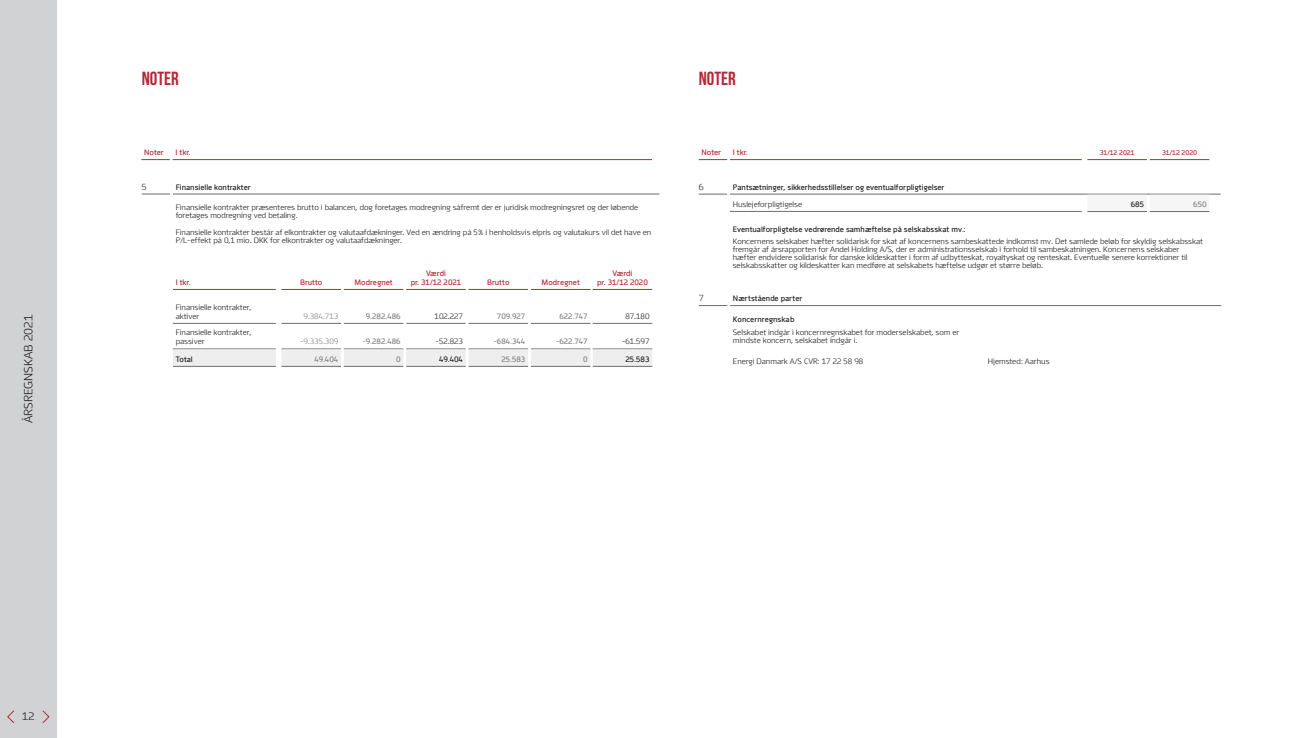
<style>
.page{position:relative;width:1304px;height:738px;background:#fff}
.page>*{position:absolute;margin:0;border:0;box-sizing:border-box;transform-origin:0 0}
.ED18_basic_text{font:19px "Bebas Neue";color:#b72837}
.t1{font:300 12px "Energi";color:#231f20}
.t2{font:300 11px "Energi";color:#231f20}
.ED15_-_Noter_NR{font:300 9px "Energi";color:#231f20}
.ED15_-_Basic_txt{font:300 8px/8px "Energi";color:#231f20}
.ED15_-_Basic_txt_lin{font:700 8px "Energi";color:#231f20}
.ED15_-_Basic_txt_lin-2{font:300 8px/9px "Energi";color:#231f20}
.ED15_-_top_centreret{font:700 8px/9px "Energi";color:#b72837;text-align:center}
.ED15_-_Basic_txt_fed{font:700 8px "Energi";color:#231f20}
.ED15_-_Basic_tal_grå{font:700 8px "Energi";color:#808285}
.ED15_-_Basic_tal{font:300 8px "Energi";color:#231f20}
.ED15_-_top_venstre{font:700 8px "Energi";color:#b72837}
.ED15_-_Basic_tal_grå-2{font:300 8px "Energi";color:#808285}
.ED15_-_Resultat_tal{font:700 8px "Energi";color:#808285}
.ED15_-_Basic_txt-2{font:700 8px "Energi";color:#231f20}
.ED15_-_Resultat_tal-2{font:700 8px "Energi";color:#231f20}
.ED15_-_Resultat_teks{font:700 8px "Energi";color:#231f20}
.ED15_-_top_centreret-2{font:700 7px "Energi";color:#b72837}
</style>
<div class="page">
<svg style="left:699px;top:305px;width:28px;height:1px"></svg>
<hr style="left:730px;top:305px;width:491px;height:1px;background:#6c6d70">
<svg style="left:699px;top:159px;width:28px;height:1px"></svg>
<hr style="left:730px;top:159px;width:352px;height:1px;background:#b72837">
<hr style="left:1087px;top:159px;width:60px;height:1px;background:#b72837">
<hr style="left:1150px;top:159px;width:59px;height:1px;background:#b72837">
<svg style="left:699px;top:194px;width:28px;height:1px"></svg>
<hr style="left:730px;top:194px;width:491px;height:1px;background:#6c6d70">
<hr style="left:730px;top:211px;width:352px;height:1px;background:#6c6d70">
<div style="left:1087px;top:194px;width:60px;height:17px;background:#f6f6f7"></div>
<hr style="left:1087px;top:211px;width:60px;height:1px;background:#6c6d70">
<div style="left:1150px;top:194px;width:59px;height:17px;background:#f6f6f7"></div>
<hr style="left:1150px;top:211px;width:59px;height:1px;background:#6c6d70">
<svg style="left:142px;top:194px;width:28px;height:1px"></svg>
<hr style="left:173px;top:194px;width:487px;height:1px;background:#6c6d70">
<hr style="left:173px;top:289px;width:103px;height:1px;background:#b72837">
<hr style="left:281px;top:289px;width:60px;height:1px;background:#b72837">
<hr style="left:344px;top:289px;width:59px;height:1px;background:#b72837">
<hr style="left:406px;top:289px;width:60px;height:1px;background:#b72837">
<hr style="left:469px;top:289px;width:59px;height:1px;background:#b72837">
<hr style="left:531px;top:289px;width:59px;height:1px;background:#b72837">
<hr style="left:593px;top:289px;width:59px;height:1px;background:#b72837">
<hr style="left:173px;top:323px;width:103px;height:1px;background:#6c6d70">
<hr style="left:281px;top:323px;width:60px;height:1px;background:#6c6d70">
<hr style="left:344px;top:323px;width:59px;height:1px;background:#6c6d70">
<hr style="left:406px;top:323px;width:60px;height:1px;background:#6c6d70">
<hr style="left:469px;top:323px;width:59px;height:1px;background:#6c6d70">
<hr style="left:531px;top:323px;width:59px;height:1px;background:#6c6d70">
<hr style="left:593px;top:323px;width:59px;height:1px;background:#6c6d70">
<hr style="left:173px;top:348px;width:103px;height:1px;background:#6c6d70">
<hr style="left:281px;top:348px;width:60px;height:1px;background:#6c6d70">
<hr style="left:344px;top:348px;width:59px;height:1px;background:#6c6d70">
<hr style="left:406px;top:348px;width:60px;height:1px;background:#6c6d70">
<hr style="left:469px;top:348px;width:59px;height:1px;background:#6c6d70">
<hr style="left:531px;top:348px;width:59px;height:1px;background:#6c6d70">
<hr style="left:593px;top:348px;width:59px;height:1px;background:#6c6d70">
<div style="left:173px;top:349px;width:103px;height:17px;background:#eeeeef"></div>
<hr style="left:173px;top:366px;width:103px;height:1px;background:#6c6d70">
<div style="left:281px;top:349px;width:60px;height:17px;background:#eeeeef"></div>
<hr style="left:281px;top:366px;width:60px;height:1px;background:#6c6d70">
<div style="left:344px;top:349px;width:59px;height:17px;background:#eeeeef"></div>
<hr style="left:344px;top:366px;width:59px;height:1px;background:#6c6d70">
<div style="left:406px;top:349px;width:60px;height:17px;background:#eeeeef"></div>
<hr style="left:406px;top:366px;width:60px;height:1px;background:#6c6d70">
<div style="left:469px;top:349px;width:59px;height:17px;background:#eeeeef"></div>
<hr style="left:469px;top:366px;width:59px;height:1px;background:#6c6d70">
<div style="left:531px;top:349px;width:59px;height:17px;background:#eeeeef"></div>
<hr style="left:531px;top:366px;width:59px;height:1px;background:#6c6d70">
<div style="left:593px;top:349px;width:59px;height:17px;background:#eeeeef"></div>
<hr style="left:593px;top:366px;width:59px;height:1px;background:#6c6d70">
<svg style="left:141px;top:159px;width:29px;height:1px"></svg>
<hr style="left:173px;top:159px;width:479px;height:1px;background:#b72837">
<div style="left:0;top:0;width:57px;height:737px;background:#d1d2d4"></div>
<svg style="left:7px;top:710px;width:7px;height:13px"></svg>
<svg style="left:42px;top:710px;width:8px;height:13px"></svg>
<h2 class="t1" style="left:22px;top:423px;width:110px;rotate:-90deg">ÅRSREGNSKAB 2021</h2>
<p class="ED18_basic_text" style="left:142px;top:68px;width:39px">NOTER</p>
<p class="ED15_-_top_venstre" style="left:144px;top:147px;width:21px">Noter</p>
<p class="ED15_-_top_venstre" style="left:175px;top:147px;width:17px">I tkr.</p>
<p class="ED15_-_Noter_NR" style="left:142px;top:181px;width:6px">5</p>
<p class="ED15_-_Basic_txt_lin" style="left:176px;top:182px;width:76px">Finansielle kontrakter</p>
<p class="ED15_-_Basic_txt" style="left:176px;top:204px;width:464px">Finansielle kontrakter præsenteres brutto i balancen, dog foretages modregning såfremt der er juridisk modregningsret og der løbende foretages modregning ved betaling.</p>
<p class="ED15_-_Basic_txt" style="left:176px;top:228px;width:477px">Finansielle kontrakter består af elkontrakter og valutaafdækninger. Ved en ændring på 5% i henholdsvis elpris og valutakurs vil det have en<br>P/L-effekt på 0,1 mio. DKK for elkontrakter og valutaafdækninger.</p>
<p class="ED15_-_top_venstre" style="left:176px;top:277px;width:17px">I tkr.</p>
<p class="ED15_-_top_centreret" style="left:300px;top:277px;width:24px">Brutto</p>
<p class="ED15_-_top_centreret" style="left:354px;top:277px;width:40px">Modregnet</p>
<p class="ED15_-_top_centreret" style="left:411px;top:268px;width:52px">Værdi<br>pr. 31/12 2021</p>
<p class="ED15_-_top_centreret" style="left:487px;top:277px;width:24px">Brutto</p>
<p class="ED15_-_top_centreret" style="left:542px;top:277px;width:40px">Modregnet</p>
<p class="ED15_-_top_centreret" style="left:597px;top:268px;width:52px">Værdi<br>pr. 31/12 2020</p>
<p class="ED15_-_Basic_txt_lin-2" style="left:176px;top:302px;width:77px">Finansielle kontrakter, aktiver</p>
<p class="ED15_-_Basic_tal_grå-2" style="left:304px;top:311px;width:36px">9.384.713</p>
<p class="ED15_-_Basic_tal_grå" style="left:366px;top:311px;width:36px">9.282.486</p>
<p class="ED15_-_Basic_tal" style="left:435px;top:311px;width:30px">102.227</p>
<p class="ED15_-_Basic_tal_grå" style="left:497px;top:311px;width:30px">709.927</p>
<p class="ED15_-_Basic_tal_grå" style="left:559px;top:311px;width:30px">622.747</p>
<p class="ED15_-_Basic_tal" style="left:626px;top:311px;width:25px">87.180</p>
<p class="ED15_-_Basic_txt_lin-2" style="left:176px;top:328px;width:77px">Finansielle kontrakter, passiver</p>
<p class="ED15_-_Basic_tal_grå-2" style="left:300px;top:337px;width:40px">-9.335.309</p>
<p class="ED15_-_Basic_tal_grå" style="left:362px;top:337px;width:40px">-9.282.486</p>
<p class="ED15_-_Basic_tal" style="left:435px;top:337px;width:29px">-52.823</p>
<p class="ED15_-_Basic_tal_grå" style="left:493px;top:337px;width:33px">-684.344</p>
<p class="ED15_-_Basic_tal_grå" style="left:556px;top:337px;width:33px">-622.747</p>
<p class="ED15_-_Basic_tal" style="left:622px;top:337px;width:29px">-61.597</p>
<p class="ED15_-_Resultat_teks" style="left:176px;top:354px;width:19px">Total</p>
<p class="ED15_-_Resultat_tal" style="left:314px;top:354px;width:25px">49.404</p>
<p class="ED15_-_Resultat_tal" style="left:396px;top:354px;width:6px">0</p>
<p class="ED15_-_Resultat_tal-2" style="left:439px;top:354px;width:25px">49.404</p>
<p class="ED15_-_Resultat_tal" style="left:501px;top:354px;width:25px">25.583</p>
<p class="ED15_-_Resultat_tal" style="left:583px;top:354px;width:6px">0</p>
<p class="ED15_-_Resultat_tal-2" style="left:626px;top:354px;width:25px">25.583</p>
<p class="ED18_basic_text" style="left:699px;top:68px;width:39px">NOTER</p>
<p class="ED15_-_top_venstre" style="left:702px;top:147px;width:21px">Noter</p>
<p class="ED15_-_top_venstre" style="left:733px;top:147px;width:17px">I tkr.</p>
<p class="ED15_-_top_centreret-2" style="left:1100px;top:148px;width:36px">31/12 2021</p>
<p class="ED15_-_top_centreret-2" style="left:1162px;top:148px;width:36px">31/12 2020</p>
<p class="ED15_-_Noter_NR" style="left:699px;top:182px;width:6px">6</p>
<p class="ED15_-_Basic_txt_lin" style="left:733px;top:182px;width:213px">Pantsætninger, sikkerhedsstillelser og eventualforpligtigelser</p>
<p class="ED15_-_Basic_txt_lin-2" style="left:733px;top:200px;width:71px">Huslejeforpligtigelse</p>
<p class="ED15_-_Resultat_tal-2" style="left:1131px;top:199px;width:15px">685</p>
<p class="ED15_-_Resultat_tal" style="left:1193px;top:199px;width:15px">650</p>
<p class="ED15_-_Basic_txt_fed" style="left:733px;top:224px;width:235px">Eventualforpligtelse vedrørende samhæftelse på selskabsskat mv.:</p>
<p class="ED15_-_Basic_txt" style="left:733px;top:237px;width:472px">Koncernens selskaber hæfter solidarisk for skat af koncernens sambeskattede indkomst mv. Det samlede beløb for skyldig selskabsskat fremgår af årsrapporten for Andel Holding A/S, der er administrationsselskab i forhold til sambeskatningen. Koncernens selskaber hæfter endvidere solidarisk for danske kildeskatter i form af udbytteskat, royaltyskat og renteskat. Eventuelle senere korrektioner til selskabsskatter og kildeskatter kan medføre at selskabets hæftelse udgør et større beløb.</p>
<p class="ED15_-_Noter_NR" style="left:699px;top:293px;width:6px">7</p>
<p class="ED15_-_Basic_txt_lin" style="left:733px;top:293px;width:71px">Nærtstående parter</p>
<p class="ED15_-_Basic_txt-2" style="left:733px;top:314px;width:63px">Koncernregnskab</p>
<p class="ED15_-_Basic_txt" style="left:733px;top:328px;width:228px">Selskabet indgår i koncernregnskabet for moderselskabet, som er mindste koncern, selskabet indgår i.</p>
<p class="ED15_-_Basic_txt" style="left:733px;top:357px;width:132px">Energi Danmark A/S CVR: 17 22 58 98</p>
<p class="ED15_-_Basic_txt" style="left:988px;top:357px;width:63px">Hjemsted: Aarhus</p>
<h3 class="t2" style="left:22px;top:710px;width:14px">12</h3>
</div>
